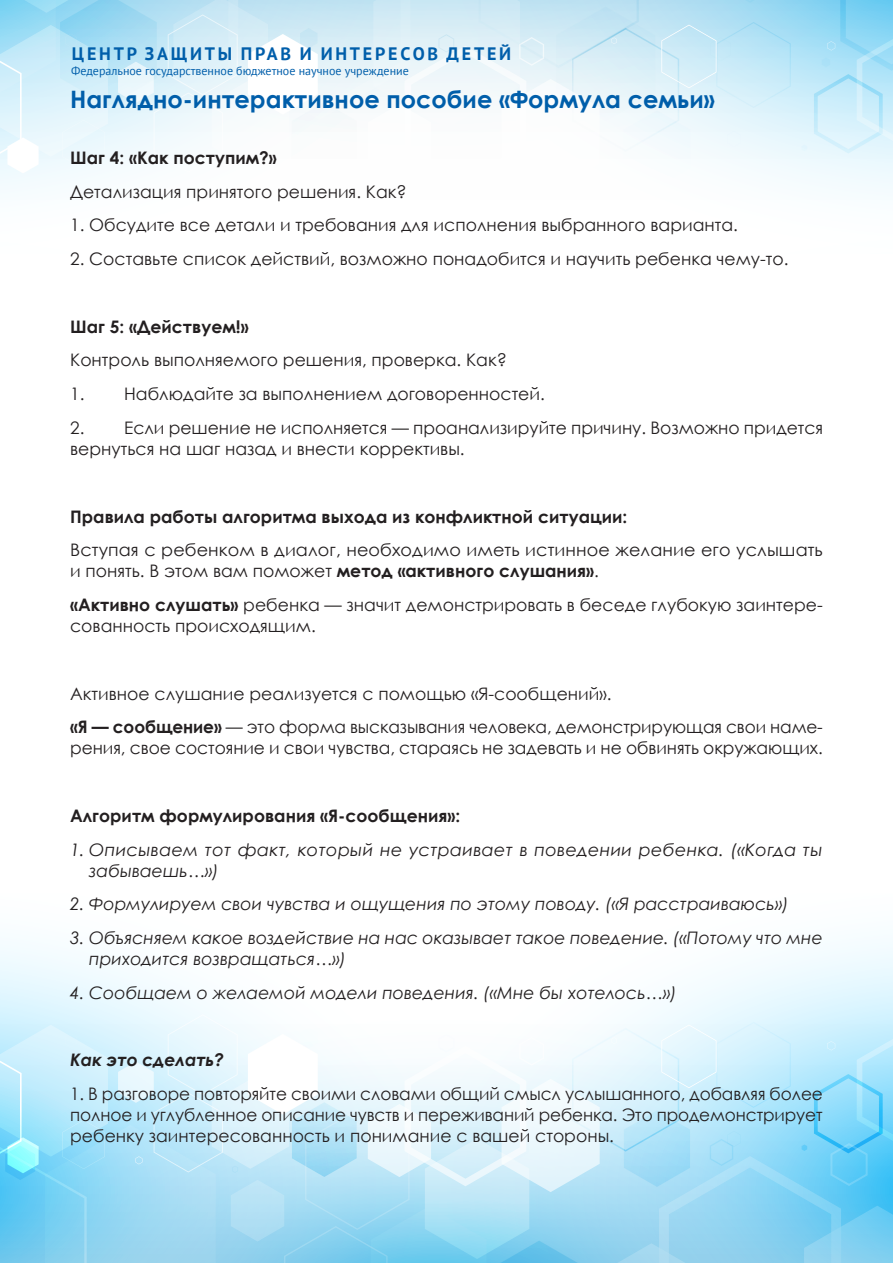
<style>
.page{position:relative;width:893px;height:1263px;background:#fff}
.page>*{position:absolute;margin:0;border:0;box-sizing:border-box;transform-origin:0 0}
.t1{font:700 24px "Century Gothic";color:#005eaa}
.t2{font:700 18px "PT Sans";letter-spacing:.155em;color:#005eaa}
.Main{font:17.25px/21px "Century Gothic";color:#231f20}
.Main-2{font:italic 17.25px/21px "Century Gothic";color:#231f20}
.Main-3{font:700 17.25px "Century Gothic";color:#231f20}
.Main-4{font:italic 700 17.25px "Century Gothic";color:#231f20}
.t3{font:12px "PT Sans";color:#005eaa}
.s1{font-weight:700}
</style>
<div class="page">
<svg style="left:807px;top:178px;width:86px;height:15px"></svg>
<svg style="left:807px;top:0;width:86px;height:178px"></svg>
<svg style="left:814px;top:0;width:79px;height:153px;background:#b1e3f8"></svg>
<svg style="left:0;top:0;width:807px;height:191px"></svg>
<svg style="left:0;top:944px;width:164px;height:43px"></svg>
<svg style="left:703px;top:941px;width:190px;height:46px"></svg>
<svg style="left:0;top:987px;width:893px;height:27px"></svg>
<svg style="left:0;top:1014px;width:893px;height:249px"></svg>
<p class="t2" style="left:72px;top:42px;width:441px">ЦЕНТР ЗАЩИТЫ ПРАВ И ИНТЕРЕСОВ ДЕТЕЙ</p>
<p class="t3" style="left:71px;top:63px;width:339px">Федеральное государственное бюджетное научное учреждение</p>
<p class="t1" style="left:70px;top:81px;width:646px">Наглядно-интерактивное пособие «Формула семьи»</p>
<p class="Main-3" style="left:70px;top:145px;width:208px">Шаг 4: «Как поступим?»</p>
<p class="Main" style="left:70px;top:181px;width:338px">Детализация принятого решения. Как?</p>
<p class="Main" style="left:70px;top:214px;width:669px">1. Обсудите все детали и требования для исполнения выбранного варианта.</p>
<p class="Main" style="left:70px;top:248px;width:720px">2. Составьте список действий, возможно понадобится и научить ребенка чему-то.</p>
<p class="Main-3" style="left:70px;top:313px;width:180px">Шаг 5: «Действуем!»</p>
<p class="Main" style="left:70px;top:349px;width:438px">Контроль выполняемого решения, проверка. Как?</p>
<p class="Main" style="left:70px;top:383px;width:476px">1. Наблюдайте за выполнением договоренностей.</p>
<p class="Main" style="left:70px;top:417px;width:754px">2. Если решение не исполняется — проанализируйте причину. Возможно придется вернуться на шаг назад и внести коррективы.</p>
<p class="Main-3" style="left:70px;top:503px;width:559px">Правила работы алгоритма выхода из конфликтной ситуации:</p>
<p class="Main" style="left:70px;top:539px;width:754px">Вступая с ребенком в диалог, необходимо иметь истинное желание его услышать и понять. В этом вам поможет <span class="s1">метод «активного слушания»</span>.</p>
<p class="Main" style="left:70px;top:594px;width:754px"><span class="s1">«Активно слушать»</span> ребенка — значит демонстрировать в беседе глубокую заинтере&shy;сованность происходящим.</p>
<p class="Main" style="left:70px;top:682px;width:543px">Активное слушание реализуется с помощью «Я-сообщений».</p>
<p class="Main" style="left:70px;top:716px;width:754px"><span class="s1">«Я — сообщение»</span> — это форма высказывания человека, демонстрирующая свои наме&shy;рения, свое состояние и свои чувства, стараясь не задевать и не обвинять окружающих.</p>
<p class="Main-3" style="left:70px;top:802px;width:392px">Алгоритм формулирования «Я-сообщения»:</p>
<p class="Main-2" style="left:89px;top:838px;width:735px;text-indent:-19px">1. Описываем тот факт, который не устраивает в поведении ребенка. («Когда ты забываешь…»)</p>
<p class="Main-2" style="left:70px;top:893px;width:720px">2. Формулируем свои чувства и ощущения по этому поводу. («Я расстраиваюсь»)</p>
<p class="Main-2" style="left:89px;top:927px;width:735px;text-indent:-19px">3. Объясняем какое воздействие на нас оказывает такое поведение. («Потому что мне приходится возвращаться…»)</p>
<p class="Main-2" style="left:70px;top:982px;width:608px">4. Сообщаем о желаемой модели поведения. («Мне бы хотелось…»)</p>
<p class="Main-4" style="left:70px;top:1047px;width:155px">Как это сделать?</p>
<p class="Main" style="left:70px;top:1083px;width:754px;text-align:justify">1. В разговоре повторяйте своими словами общий смысл услышанного, добавляя более полное и углубленное описание чувств и переживаний ребенка. Это продемонстрирует ребенку заинтересованность и понимание с вашей стороны.</p>
</div>
